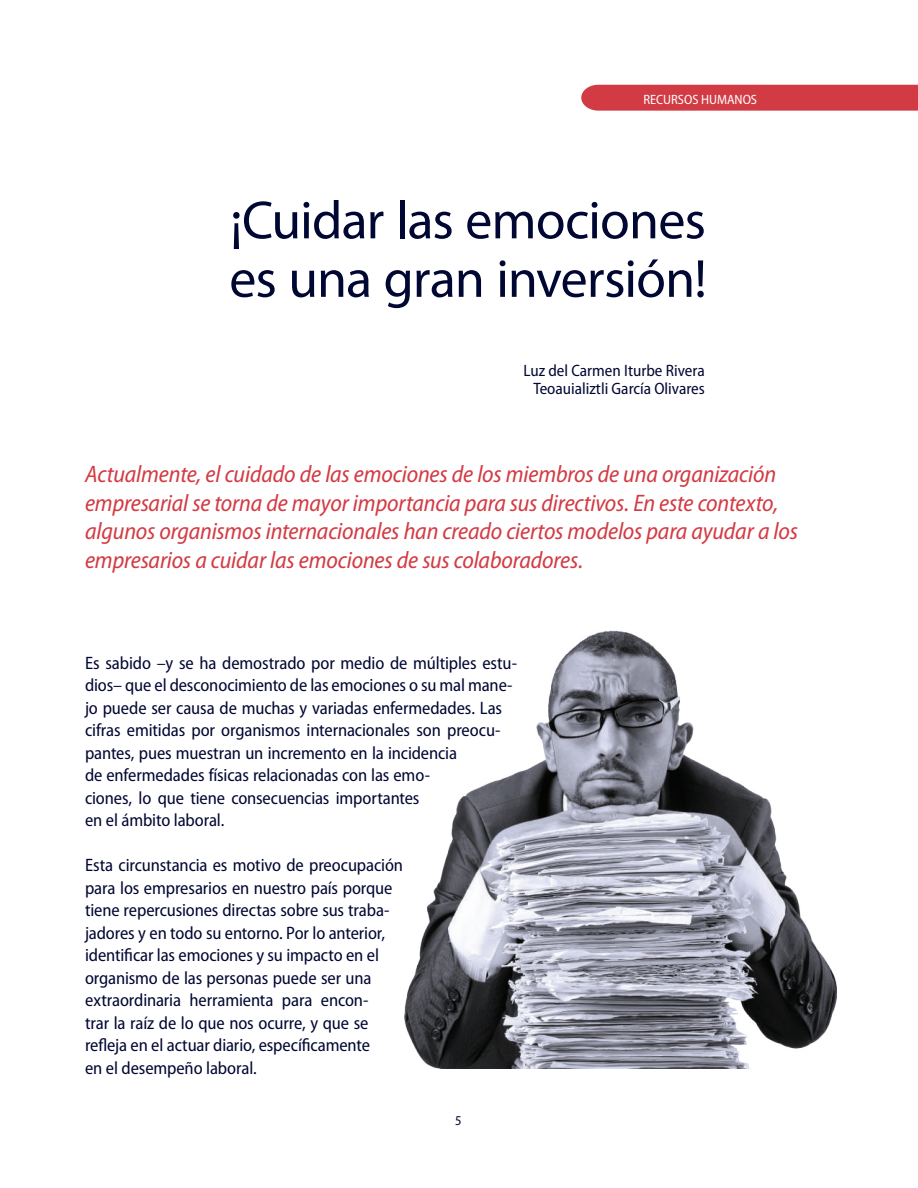
<style>
.page{position:relative;width:918px;height:1188px;background:#fff}
.page>*{position:absolute;margin:0;border:0;box-sizing:border-box;transform-origin:0 0}
.t1{font:54px/58.5px "Myriad Pro";letter-spacing:-.015em;color:#000732}
.t2{font:italic semi-condensed 24px/28.5px "Myriad Pro";letter-spacing:-.01em;color:#d33b44}
.t3{font:semi-condensed 18px/22.5px "Myriad Pro";letter-spacing:-.01em;color:#000732}
.t4{font:semi-condensed 16.5px/18px "Myriad Pro";color:#000732;text-align:center}
.t5{font:semi-condensed 13.5px "Myriad Pro";color:#fff}
.t6{font:semi-condensed 13.5px "Myriad Pro";color:#000732}
</style>
<div class="page">
<div style="left:581px;top:85px;width:337px;height:26px;background:#d33b44"></div>
<img style="left:404px;top:631px;width:433px;height:438px">
<p class="t5" style="left:643px;top:92px;width:115px">RECURSOS HUMANOS</p>
<h1 class="t1" style="left:229px;top:190px;width:479px">¡Cuidar las emociones es una gran inversión!</h1>
<p class="t4" style="left:523px;top:362px;width:183px">Luz del Carmen Iturbe Rivera<br>Teoauializtli García Olivares</p>
<p class="t2" style="left:85px;top:461px;width:714px">Actualmente, el cuidado de las emociones de los miembros de una organización empresarial se torna de mayor importancia para sus directivos. En este contexto, algunos organismos internacionales han creado ciertos modelos para ayudar a los empresarios a cuidar las emociones de sus colaboradores.</p>
<p class="t3" style="left:85px;top:652px;width:434px">Es sabido –y se ha demostrado por medio de múltiples estu&shy;dios– que el desconocimiento de las emociones o su mal mane&shy;jo puede ser causa de muchas y variadas enfermedades. Las cifras emitidas por organismos internacionales son preocu&shy;pantes, pues muestran un incremento en la incidencia<br>de enfermedades físicas relacionadas con las emo-<br>ciones, lo que tiene consecuencias importantes<br>en el ámbito laboral.</p>
<p class="t3" style="left:85px;top:854px;width:320px">Esta circunstancia es motivo de preocupación para los empresarios en nuestro país porque tiene repercusiones directas sobre sus traba&shy;jadores y en todo su entorno. Por lo anterior, identificar las emociones y su impacto en el organismo de las personas puede ser una extraordinaria herramienta para encon-<br>trar la raíz de lo que nos ocurre, y que se refleja en el actuar diario, específicamente<br>en el desempeño laboral.</p>
<p class="t6" style="left:455px;top:1113px;width:8px">5</p>
</div>
